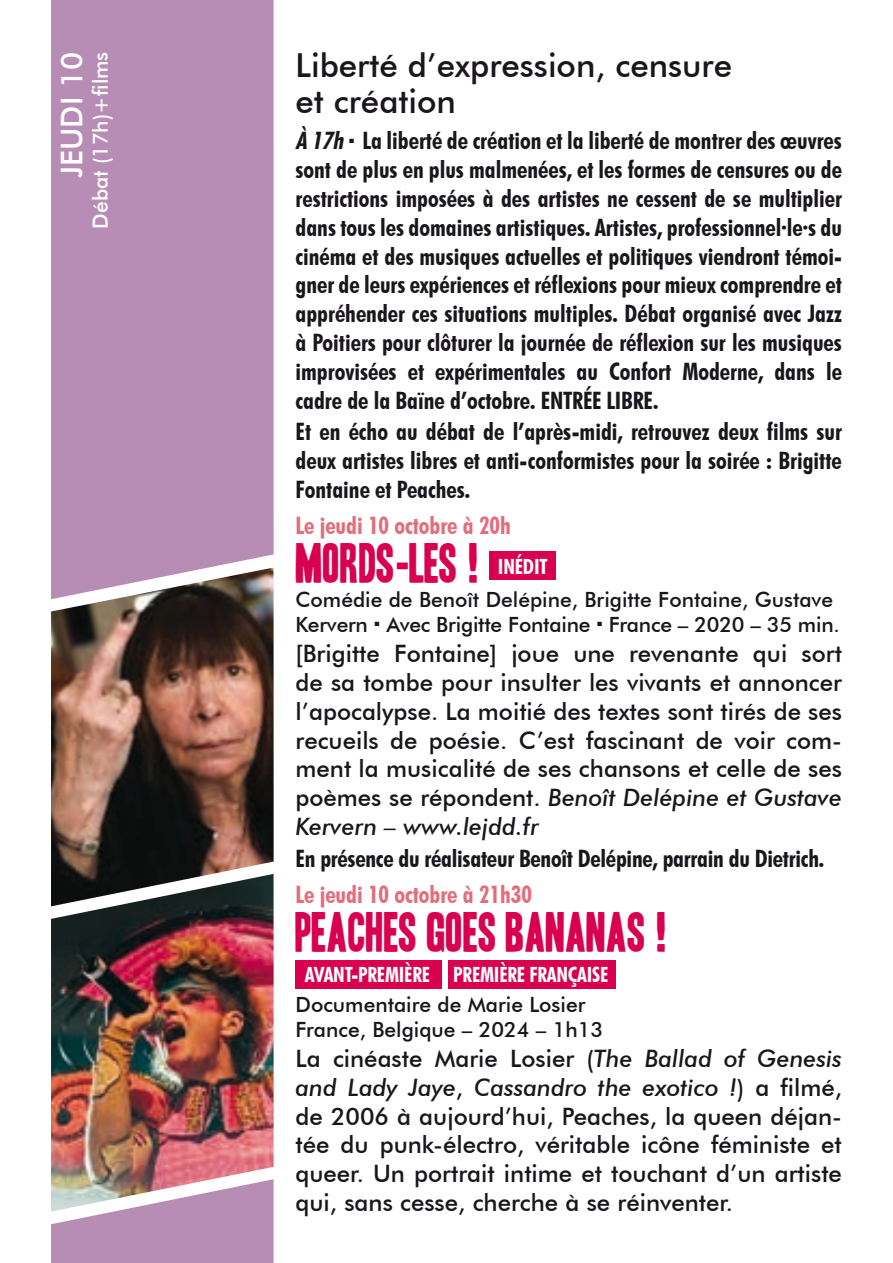
<style>
.page{position:relative;width:893px;height:1263px;background:#fff}
.page>*{position:absolute;margin:0;border:0;box-sizing:border-box;transform-origin:0 0}
.t1{font:48px "Headline One HPLHS";color:#d9004f}
.t2{font:500 33px/36px "Futura BT";color:#1a171c}
.t3{font:500 30px "Futura BT";color:#fff}
.t4{font:700 condensed 24px/28.8px "Futura BT";color:#1a171c;text-align:justify}
.t5{font:500 24px/28.8px "Futura BT";color:#1a171c;text-align:justify}
.t6{font:700 condensed 24px "Futura BT";color:#e46c7b}
.t7{font:500 21px/25.2px "Futura BT";color:#1a171c}
.t8{font:700 condensed 21px "Futura BT";letter-spacing:-.01em;color:#fff}
.t9{font:500 21px "Futura BT";color:#fff}
.s1{font-style:italic}
</style>
<div class="page">
<img style="left:51px;top:599px;width:223px;height:275px">
<div style="left:51px;top:0;width:223px;height:599px;background:#b88db5"></div>
<img style="left:51px;top:874px;width:223px;height:305px">
<div style="left:296px;top:960px;width:146px;height:29px;background:#d9004f"></div>
<div style="left:490px;top:551px;width:66px;height:29px;background:#d9004f"></div>
<div style="left:449px;top:960px;width:167px;height:29px;background:#d9004f"></div>
<svg style="left:51px;top:1179px;width:223px;height:84px;background:#c19fba"></svg>
<p class="t3" style="left:54px;top:178px;width:128px;rotate:-90deg">JEUDI 10</p>
<p class="t9" style="left:88px;top:229px;width:179px;rotate:-90deg">Débat (17h)+films</p>
<h2 class="t2" style="left:296px;top:47px;width:438px">Liberté d’expression, censure et création</h2>
<p class="t4" style="left:296px;top:126px;width:548px"><span class="s1">À 17h</span> La liberté de création et la liberté de montrer des œuvres sont de plus en plus malmenées, et les formes de censures ou de restrictions imposées à des artistes ne cessent de se multiplier dans tous les domaines artistiques. Artistes, professionnel·le·s du cinéma et des musiques actuelles et politiques viendront témoi&shy;gner de leurs expériences et réflexions pour mieux comprendre et appréhender ces situations multiples. Débat organisé avec Jazz à Poitiers pour clôturer la journée de réflexion sur les musiques improvisées et expérimentales au Confort Moderne, dans le cadre de la Baïne d’octobre. ENTRÉE LIBRE.</p>
<p class="t4" style="left:296px;top:417px;width:548px">Et en écho au débat de l’après-midi, retrouvez deux films sur deux artistes libres et anti-conformistes pour la soirée : Brigitte Fontaine et Peaches.</p>
<p class="t6" style="left:296px;top:511px;width:217px">Le jeudi 10 octobre à 20h</p>
<h1 class="t1" style="left:296px;top:540px;width:187px">MORDS-LES !</h1>
<p class="t7" style="left:296px;top:587px;width:546px">Comédie de Benoît Delépine, Brigitte Fontaine, Gustave<br>Kervern Avec Brigitte Fontaine France – 2020 – 35 min.</p>
<p class="t5" style="left:296px;top:639px;width:548px">[Brigitte Fontaine] joue une revenante qui sort de sa tombe pour insulter les vivants et annoncer l’apocalypse. La moitié des textes sont tirés de ses recueils de poésie. C’est fascinant de voir com&shy;ment la musicalité de ses chansons et celle de ses poèmes se répondent. <span class="s1">Benoît Delépine et Gustave Kervern – www.lejdd.fr</span></p>
<p class="t4" style="left:296px;top:843px;width:530px">En présence du réalisateur Benoît Delépine, parrain du Dietrich.</p>
<p class="t6" style="left:296px;top:879px;width:238px">Le jeudi 10 octobre à 21h30</p>
<h1 class="t1" style="left:296px;top:909px;width:375px">PEACHES GOES BANANAS !</h1>
<p class="t8" style="left:498px;top:554px;width:51px">INÉDIT</p>
<p class="t8" style="left:305px;top:962px;width:127px">AVANT-PREMIÈRE</p>
<p class="t8" style="left:453px;top:962px;width:157px">PREMIÈRE FRANÇAISE</p>
<p class="t7" style="left:296px;top:991px;width:309px">Documentaire de Marie Losier<br>France, Belgique – 2024 – 1h13</p>
<p class="t5" style="left:296px;top:1044px;width:548px">La cinéaste Marie Losier (<span class="s1">The Ballad of Genesis and Lady Jaye</span>, <span class="s1">Cassandro the exotico !</span>) a filmé, de 2006 à aujourd’hui, Peaches, la queen déjan&shy;tée du punk-électro, véritable icône féministe et queer. Un portrait intime et touchant d’un artiste qui, sans cesse, cherche à se réinventer.</p>
</div>
